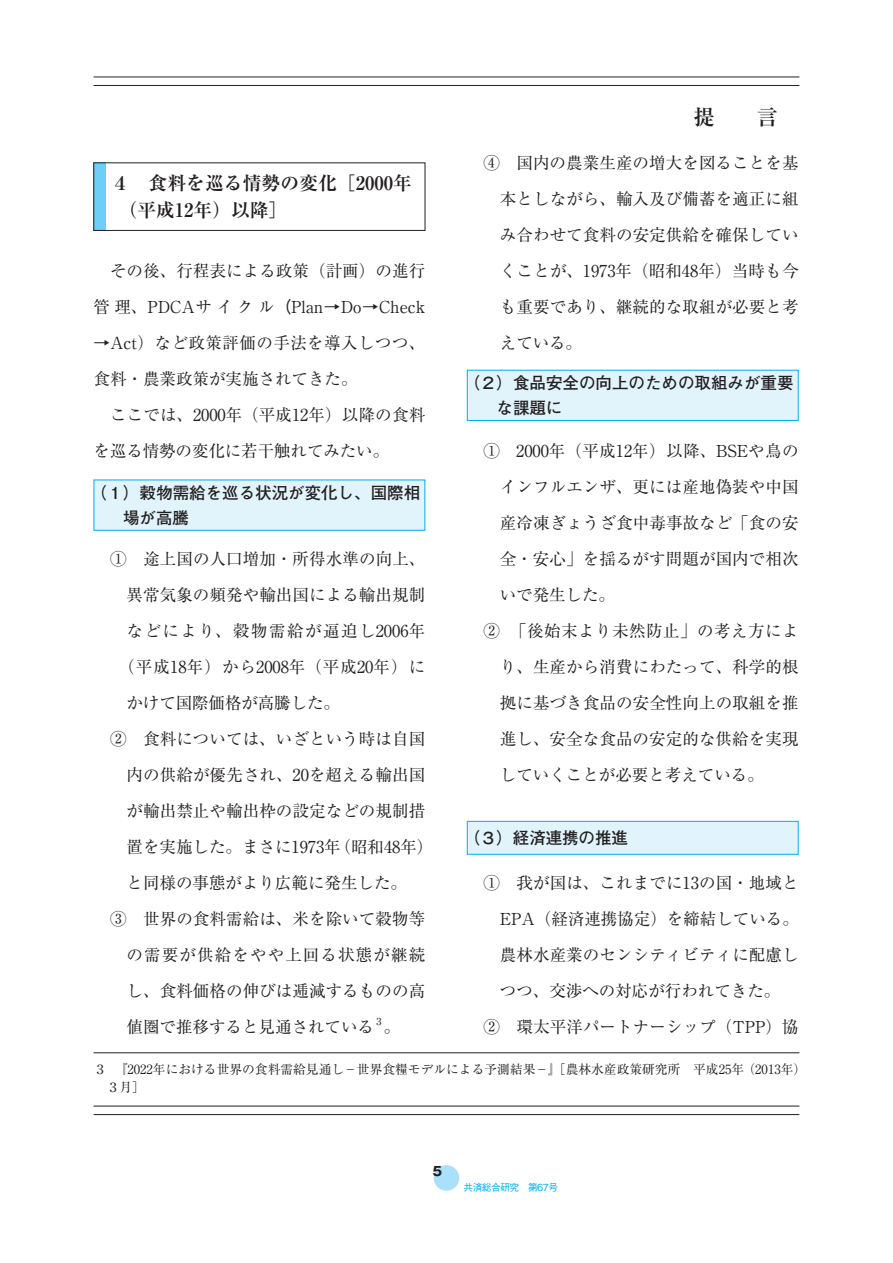
<style>
.page{position:relative;width:893px;height:1263px;background:#fff}
.page>*{position:absolute;margin:0;border:0;box-sizing:border-box;transform-origin:0 0}
.t1{font:700 21px "Ryumin Pro";color:#231f20}
.t2{font:700 18.75px/27px "Ryumin Pro";letter-spacing:.005em;color:#231f20}
.t3{font:16.5px/36px "Ryumin Pro";letter-spacing:.005em;color:#231f20}
.t4{font:700 16.5px/25.5px "Futo Go B101 Pro";color:#231f20}
.t5{font:16.5px "Ryumin Pro";letter-spacing:.09em;color:#231f20}
.t6{font:16.5px "Ryumin Pro";letter-spacing:.03em;color:#231f20}
.t7{font:16.5px "Ryumin Pro";letter-spacing:.07em;color:#231f20}
.t8{font:12.75px/18px "Ryumin Pro";color:#231f20}
.t9{font:700 12.75px "Gothic MB101 Pro";color:#231f20}
.t10{font:500 9.75px "Gothic BBB Pro";letter-spacing:-.055em;color:#00aeef}
.t11{font:9.6px "Ryumin Pro";color:#231f20}
.s1{font-family:"Futo Go B101 Pro";font-weight:700}
</style>
<div class="page">
<hr style="left:94px;top:77px;width:705px;height:1px;background:#231f20">
<hr style="left:94px;top:85px;width:705px;height:1px;background:#231f20">
<hr style="left:94px;top:1106px;width:705px;height:1px;background:#231f20">
<hr style="left:94px;top:1114px;width:705px;height:1px;background:#231f20">
<div style="left:434px;top:1165px;width:25px;height:26px;background:#aae0f9;border-radius:50%"></div>
<div style="left:94px;top:163px;width:12px;height:68px;background:#6bcff6"></div>
<div style="left:94px;top:163px;width:331px;height:68px;border:1px solid #231f20"></div>
<div style="left:94px;top:480px;width:331px;height:50px;background:#e1f4fc"></div>
<div style="left:94px;top:480px;width:331px;height:51px;border:1px solid #00aeef"></div>
<div style="left:467px;top:370px;width:331px;height:50px;background:#e1f4fc"></div>
<div style="left:467px;top:370px;width:332px;height:51px;border:1px solid #00aeef"></div>
<div style="left:467px;top:821px;width:331px;height:33px;background:#e1f4fc"></div>
<div style="left:467px;top:821px;width:332px;height:34px;border:1px solid #00aeef"></div>
<hr style="left:94px;top:1052px;width:705px;height:1px;background:#231f20">
<p class="t1" style="left:694px;top:100px;width:85px">提　　言</p>
<p class="t3" style="left:500px;top:143px;width:300px;text-align:justify;text-indent:-16px">④　国内の農業生産の増大を図ることを基本としながら、輸入及び備蓄を適正に組み合わせて食料の安定供給を確保していくことが、1973年（昭和48年）当時も今も重要であり、継続的な取組が必要と考えている。</p>
<p class="t4" style="left:497px;top:368px;width:298px;text-indent:-33px">（２）食品安全の向上のための取組みが重要な課題に</p>
<p class="t3" style="left:483px;top:431px;width:317px">①　2000年（平成12年）以降、BSEや鳥の</p>
<p class="t3" style="left:500px;top:467px;width:300px">インフルエンザ、更には産地偽装や中国</p>
<p class="t3" style="left:500px;top:503px;width:300px">産冷凍ぎょうざ食中毒事故など「食の安</p>
<p class="t3" style="left:500px;top:539px;width:300px">全・安心」を揺るがす問題が国内で相次</p>
<p class="t3" style="left:500px;top:575px;width:117px">いで発生した。</p>
<p class="t6" style="left:483px;top:618px;width:317px">②　「後始末より未然防止」の考え方によ</p>
<p class="t3" style="left:500px;top:647px;width:300px">り、生産から消費にわたって、科学的根</p>
<p class="t3" style="left:500px;top:683px;width:300px">拠に基づき食品の安全性向上の取組を推</p>
<p class="t3" style="left:500px;top:719px;width:300px">進し、安全な食品の安定的な供給を実現</p>
<p class="t3" style="left:500px;top:755px;width:265px">していくことが必要と考えている。</p>
<p class="t2" style="left:119px;top:168px;width:295px;text-indent:-8px">４　食料を巡る情勢の変化［2000年（平成12年）以降］</p>
<p class="t3" style="left:94px;top:251px;width:333px;text-align:right">その後、行程表による政策（計画）の進行管理、PDCAサイクル<span class="s1">（</span>Plan→Do→Check</p>
<p class="t3" style="left:94px;top:323px;width:333px">→Act）など政策評価の手法を導入しつつ、食料・農業政策が実施されてきた。</p>
<p class="t3" style="left:94px;top:395px;width:333px;text-indent:16px">ここでは、2000年（平成12年）以降の食料を巡る情勢の変化に若干触れてみたい。</p>
<p class="t4" style="left:123px;top:477px;width:298px;text-indent:-33px">（１）穀物需給を巡る状況が変化し、国際相場が高騰</p>
<p class="t3" style="left:110px;top:539px;width:317px">①　途上国の人口増加・所得水準の向上、</p>
<p class="t3" style="left:127px;top:575px;width:300px">異常気象の頻発や輸出国による輸出規制</p>
<p class="t5" style="left:127px;top:618px;width:300px">などにより、穀物需給が逼迫し2006年</p>
<p class="t3" style="left:118px;top:647px;width:308px">（平成18年）から2008年（平成20年）に</p>
<p class="t3" style="left:127px;top:683px;width:215px">かけて国際価格が高騰した。</p>
<p class="t3" style="left:110px;top:719px;width:317px">②　食料については、いざという時は自国</p>
<p class="t3" style="left:127px;top:755px;width:300px">内の供給が優先され、20を超える輸出国</p>
<p class="t3" style="left:127px;top:791px;width:300px">が輸出禁止や輸出枠の設定などの規制措</p>
<p class="t3" style="left:127px;top:827px;width:308px">置を実施した。まさに1973年（昭和48年）</p>
<p class="t3" style="left:127px;top:863px;width:282px">と同様の事態がより広範に発生した。</p>
<p class="t3" style="left:110px;top:899px;width:317px">③　世界の食料需給は、米を除いて穀物等</p>
<p class="t7" style="left:127px;top:942px;width:300px">の需要が供給をやや上回る状態が継続</p>
<p class="t3" style="left:127px;top:971px;width:300px">し、食料価格の伸びは逓減するものの高</p>
<p class="t3" style="left:127px;top:1007px;width:249px">値圏で推移すると見通されている</p>
<p class="t11" style="left:374px;top:1013px;width:11px">３</p>
<p class="t4" style="left:464px;top:823px;width:166px">（３）経済連携の推進</p>
<p class="t3" style="left:483px;top:863px;width:317px">①　我が国は、これまでに13の国・地域と</p>
<p class="t3" style="left:500px;top:899px;width:300px">EPA（経済連携協定）を締結している。</p>
<p class="t3" style="left:500px;top:935px;width:300px">農林水産業のセンシティビティに配慮し</p>
<p class="t3" style="left:500px;top:971px;width:282px">つつ、交渉への対応が行われてきた。</p>
<p class="t3" style="left:483px;top:1007px;width:317px">② 環太平洋パートナーシップ（TPP）協</p>
<p class="t8" style="left:107px;top:1059px;width:701px;text-indent:-13px">３　『2022年における世界の食料需給見通し－世界食糧モデルによる予測結果－』［農林水産政策研究所　平成25年（2013年）<br>３月］</p>
<p class="t3" style="left:384px;top:1007px;width:18px">。</p>
<p class="t9" style="left:433px;top:1161px;width:11px">5</p>
<p class="t10" style="left:463px;top:1180px;width:96px">共済総合研究　第67号</p>
</div>
